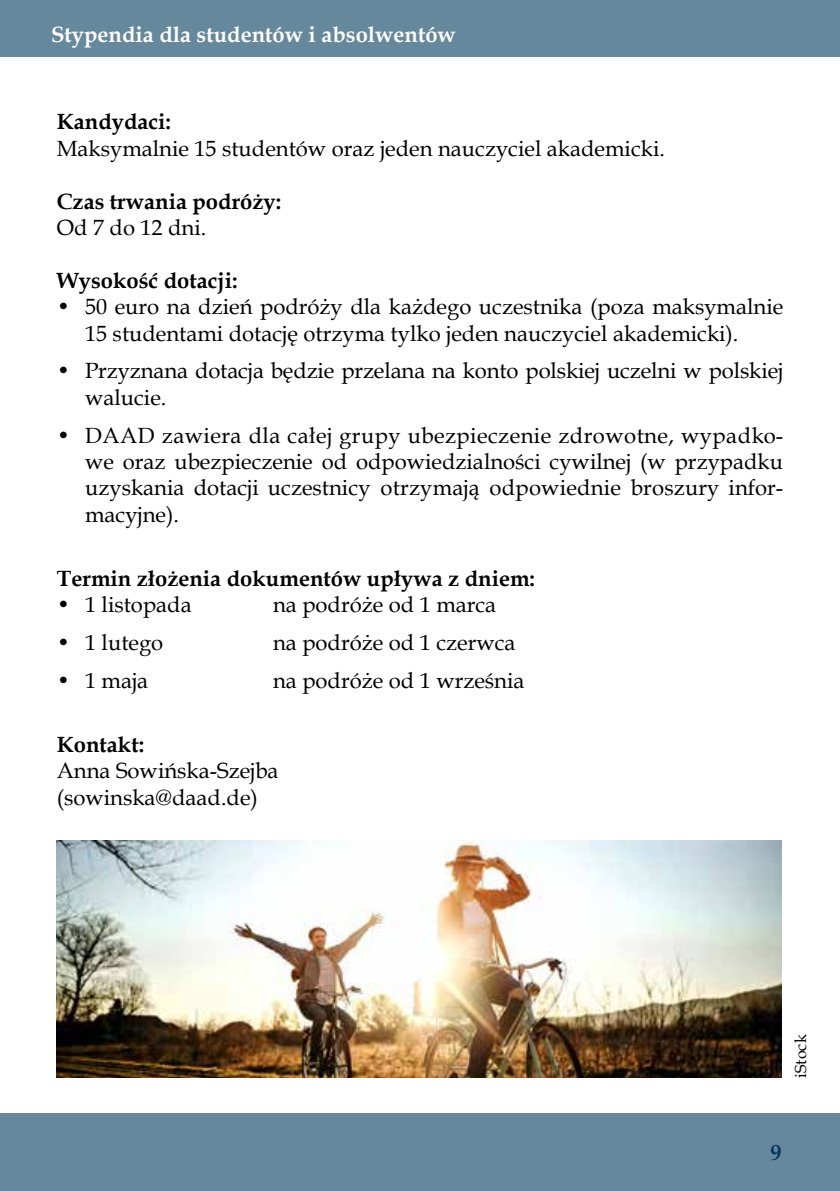
<style>
.page{position:relative;width:840px;height:1191px;background:#fff}
.page>*{position:absolute;margin:0;border:0;box-sizing:border-box;transform-origin:0 0}
.t1{font:22px/26.4px "Book Antiqua";color:#000}
.t2{font:700 22px "Book Antiqua";color:#000}
.Heading_1{font:700 22px "Book Antiqua";color:#fff}
.Heading_1-2{font:700 22px "Book Antiqua";color:#003a5d}
.t3{font:16px "Book Antiqua";color:#000}
</style>
<div class="page">
<div style="left:0;top:0;width:839px;height:57px;background:#66889d"></div>
<div style="left:0;top:1113px;width:839px;height:78px;background:#66889d"></div>
<img style="left:57px;top:840px;width:723px;height:237px">
<p class="Heading_1" style="left:51px;top:20px;width:406px">Stypendia dla studentów i absolwentów</p>
<p class="t2" style="left:57px;top:107px;width:116px">Kandydaci:</p>
<p class="t1" style="left:57px;top:135px;width:609px">Maksymalnie 15 studentów oraz jeden nauczyciel akademicki.</p>
<p class="t2" style="left:57px;top:186px;width:226px">Czas trwania podróży:</p>
<p class="t1" style="left:57px;top:214px;width:151px">Od 7 do 12 dni.</p>
<p class="t2" style="left:57px;top:265px;width:182px">Wysokość dotacji:</p>
<p class="t1" style="left:85px;top:293px;width:699px;text-indent:-28px">• 50 euro na dzień podróży dla każdego uczestnika (poza maksymalnie<br>15 studentami dotację otrzyma tylko jeden nauczyciel akademicki).</p>
<p class="t1" style="left:85px;top:357px;width:699px;text-indent:-28px">• Przyznana dotacja będzie przelana na konto polskiej uczelni w polskiej walucie.</p>
<p class="t1" style="left:85px;top:421px;width:699px;text-align:justify;text-indent:-28px">• DAAD zawiera dla całej grupy ubezpieczenie zdrowotne, wypadko&shy;we oraz ubezpieczenie od odpowiedzialności cywilnej (w przypadku uzyskania dotacji uczestnicy otrzymają odpowiednie broszury infor&shy;macyjne).</p>
<p class="t2" style="left:57px;top:563px;width:479px">Termin złożenia dokumentów upływa z dniem:</p>
<p class="t1" style="left:57px;top:591px;width:136px">• 1 listopada</p>
<p class="t1" style="left:273px;top:591px;width:225px">na podróże od 1 marca</p>
<p class="t1" style="left:57px;top:629px;width:108px">• 1 lutego</p>
<p class="t1" style="left:273px;top:629px;width:244px">na podróże od 1 czerwca</p>
<p class="t1" style="left:57px;top:666px;width:93px">• 1 maja</p>
<p class="t1" style="left:273px;top:666px;width:253px">na podróże od 1 września</p>
<p class="t2" style="left:57px;top:729px;width:89px">Kontakt:</p>
<p class="t1" style="left:57px;top:757px;width:223px">Anna Sowińska-Szejba</p>
<p class="t1" style="left:57px;top:783px;width:202px">(sowinska@daad.de)</p>
<p class="t3" style="left:789px;top:1077px;width:45px;rotate:-90deg">iStock</p>
<p class="Heading_1-2" style="left:769px;top:1137px;width:12px">9</p>
</div>
